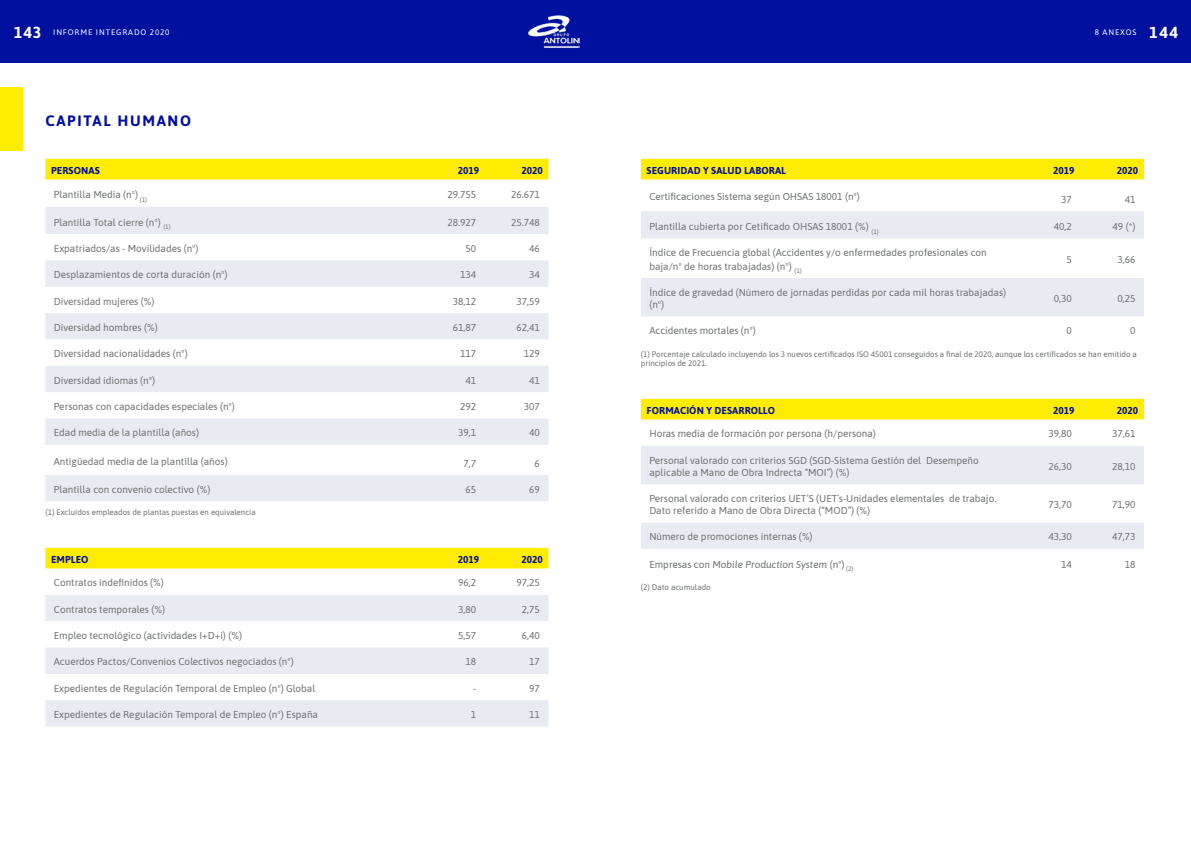
<style>
.page{position:relative;width:1191px;height:842px;background:#fff}
.page>*{position:absolute;margin:0;border:0;box-sizing:border-box;transform-origin:0 0}
.t1{font:700 15px "Asap";letter-spacing:.11em;color:#00109f}
.t2{font:10px/12px "Asap";color:#6e7171}
.t3{font:700 10px "Asap";letter-spacing:.01em;color:#00109f}
.t4{font:italic 10px "Asap";color:#6e7171}
.t5{font:8px/9.6px "Asap";color:#6e7171}
.t6{font:8px "Asap";letter-spacing:.11em;color:#fff}
.s1{font-weight:700;font-size:16px}
.s2{font-style:normal}
</style>
<div class="page">
<div style="left:0;top:0;width:1191px;height:62px;background:#00109f"></div>
<img style="left:527px;top:15px;width:52px;height:33px">
<div style="left:45px;top:159px;width:503px;height:20px;background:#ffed00"></div>
<svg style="left:45px;top:207px;width:503px;height:294px;fill:#e9ebf2"></svg>
<div style="left:45px;top:548px;width:503px;height:20px;background:#ffed00"></div>
<svg style="left:45px;top:595px;width:503px;height:131px;fill:#e9ebf2"></svg>
<div style="left:0;top:88px;width:23px;height:63px;background:#ffed00"></div>
<div style="left:641px;top:159px;width:503px;height:20px;background:#ffed00"></div>
<svg style="left:641px;top:211px;width:503px;height:105px;fill:#e9ebf2"></svg>
<div style="left:641px;top:399px;width:503px;height:20px;background:#ffed00"></div>
<svg style="left:641px;top:446px;width:503px;height:103px;fill:#e9ebf2"></svg>
<p class="t6" style="left:14px;top:26px;width:157px"><span class="s1">143</span> INFORME INTEGRADO 2020</p>
<p class="t6" style="left:1094px;top:26px;width:85px">8 Anexos <span class="s1">144</span></p>
<h1 class="t1" style="left:45px;top:111px;width:147px">CAPITAL HUMANO</h1>
<p class="t3" style="left:51px;top:163px;width:50px">PERSONAS</p>
<p class="t3" style="left:458px;top:163px;width:23px">2019</p>
<p class="t3" style="left:521px;top:163px;width:23px">2020</p>
<p class="t2" style="left:54px;top:188px;width:95px">Plantilla Media (nº) <sub>(1)</sub></p>
<p class="t2" style="left:447px;top:188px;width:30px">29.755</p>
<p class="t2" style="left:511px;top:188px;width:30px">26.671</p>
<p class="t2" style="left:54px;top:215px;width:118px">Plantilla Total cierre (nº) <sub>(1)</sub></p>
<p class="t2" style="left:447px;top:215px;width:30px">28.927</p>
<p class="t2" style="left:511px;top:215px;width:30px">25.748</p>
<p class="t2" style="left:54px;top:242px;width:146px">Expatriados/as - Movilidades (nº)</p>
<p class="t2" style="left:465px;top:242px;width:12px">50</p>
<p class="t2" style="left:529px;top:242px;width:12px">46</p>
<p class="t2" style="left:54px;top:268px;width:175px">Desplazamientos de corta duración (nº)</p>
<p class="t2" style="left:460px;top:268px;width:18px">134</p>
<p class="t2" style="left:529px;top:268px;width:12px">34</p>
<p class="t2" style="left:54px;top:295px;width:102px">Diversidad mujeres (%)</p>
<p class="t2" style="left:453px;top:295px;width:25px">38,12</p>
<p class="t2" style="left:516px;top:295px;width:25px">37,59</p>
<p class="t2" style="left:54px;top:321px;width:105px">Diversidad hombres (%)</p>
<p class="t2" style="left:453px;top:321px;width:25px">61,87</p>
<p class="t2" style="left:516px;top:321px;width:25px">62,41</p>
<p class="t2" style="left:54px;top:347px;width:135px">Diversidad nacionalidades (nº)</p>
<p class="t2" style="left:460px;top:347px;width:18px">117</p>
<p class="t2" style="left:524px;top:347px;width:18px">129</p>
<p class="t2" style="left:54px;top:374px;width:103px">Diversidad idiomas (nº)</p>
<p class="t2" style="left:465px;top:374px;width:12px">41</p>
<p class="t2" style="left:529px;top:374px;width:12px">41</p>
<p class="t2" style="left:54px;top:400px;width:183px">Personas con capacidades especiales (nº)</p>
<p class="t2" style="left:460px;top:400px;width:18px">292</p>
<p class="t2" style="left:524px;top:400px;width:18px">307</p>
<p class="t2" style="left:54px;top:426px;width:147px">Edad media de la plantilla (años)</p>
<p class="t2" style="left:458px;top:426px;width:20px">39,1</p>
<p class="t2" style="left:529px;top:426px;width:12px">40</p>
<p class="t2" style="left:54px;top:455px;width:175px">Antigüedad media de la plantilla (años)</p>
<p class="t2" style="left:463px;top:456px;width:14px">7,7</p>
<p class="t2" style="left:534px;top:456px;width:7px">6</p>
<p class="t2" style="left:54px;top:483px;width:158px">Plantilla con convenio colectivo (%)</p>
<p class="t2" style="left:465px;top:483px;width:12px">65</p>
<p class="t2" style="left:529px;top:483px;width:12px">69</p>
<p class="t5" style="left:45px;top:507px;width:212px">(1) Excluidos empleados de plantas puestas en equivalencia</p>
<p class="t3" style="left:51px;top:552px;width:39px">EMPLEO</p>
<p class="t3" style="left:458px;top:552px;width:23px">2019</p>
<p class="t3" style="left:521px;top:552px;width:23px">2020</p>
<p class="t2" style="left:54px;top:576px;width:112px">Contratos indefinidos (%)</p>
<p class="t2" style="left:458px;top:576px;width:20px">96,2</p>
<p class="t2" style="left:516px;top:576px;width:25px">97,25</p>
<p class="t2" style="left:54px;top:603px;width:113px">Contratos temporales (%)</p>
<p class="t2" style="left:458px;top:603px;width:20px">3,80</p>
<p class="t2" style="left:522px;top:603px;width:20px">2,75</p>
<p class="t2" style="left:54px;top:629px;width:190px">Empleo tecnológico (actividades I+D+i) (%)</p>
<p class="t2" style="left:458px;top:629px;width:20px">5,57</p>
<p class="t2" style="left:522px;top:629px;width:20px">6,40</p>
<p class="t2" style="left:54px;top:655px;width:241px">Acuerdos Pactos/Convenios Colectivos negociados (nº)</p>
<p class="t2" style="left:465px;top:655px;width:12px">18</p>
<p class="t2" style="left:529px;top:655px;width:12px">17</p>
<p class="t2" style="left:54px;top:682px;width:263px">Expedientes de Regulación Temporal de Empleo (nº) Global</p>
<p class="t2" style="left:473px;top:682px;width:5px">-</p>
<p class="t2" style="left:529px;top:682px;width:12px">97</p>
<p class="t2" style="left:54px;top:708px;width:266px">Expedientes de Regulación Temporal de Empleo (nº) España</p>
<p class="t2" style="left:471px;top:708px;width:7px">1</p>
<p class="t2" style="left:529px;top:708px;width:12px">11</p>
<p class="t3" style="left:646px;top:163px;width:141px">SEGURIDAD Y SALUD LABORAL</p>
<p class="t3" style="left:1053px;top:163px;width:23px">2019</p>
<p class="t3" style="left:1116px;top:163px;width:23px">2020</p>
<p class="t2" style="left:649px;top:190px;width:212px">Certificaciones Sistema según OHSAS 18001 (nº)</p>
<p class="t2" style="left:1061px;top:193px;width:12px">37</p>
<p class="t2" style="left:1124px;top:193px;width:12px">41</p>
<p class="t2" style="left:649px;top:220px;width:231px">Plantilla cubierta por Cetificado OHSAS 18001 (%) <sub>(1)</sub></p>
<p class="t2" style="left:1053px;top:220px;width:20px">40,2</p>
<p class="t2" style="left:1112px;top:220px;width:24px">49 (*)</p>
<p class="t2" style="left:649px;top:246px;width:339px;line-height:13.2px">Índice de Frecuencia global (Accidentes y/o enfermedades profesionales con baja/nº de horas trabajadas) (nº) <sub>(1)</sub></p>
<p class="t2" style="left:1066px;top:253px;width:7px">5</p>
<p class="t2" style="left:1117px;top:253px;width:20px">3,66</p>
<p class="t2" style="left:649px;top:286px;width:358px">Índice de gravedad (N úmero de jornadas perdidas por cada mil horas trabajadas) (nº)</p>
<p class="t2" style="left:1053px;top:292px;width:20px">0,30</p>
<p class="t2" style="left:1117px;top:292px;width:20px">0,25</p>
<p class="t2" style="left:649px;top:324px;width:108px">Accidentes mortales (nº)</p>
<p class="t2" style="left:1066px;top:324px;width:7px">0</p>
<p class="t2" style="left:1130px;top:324px;width:7px">0</p>
<p class="t5" style="left:641px;top:349px;width:497px">(1) Porcentaje calculado incluyendo los 3 nuevos certificados ISO 45001 conseguidos a final de 2020, aunque los certificados se han emitido a principios de 2021.</p>
<p class="t3" style="left:646px;top:403px;width:130px">FORMACIÓN Y DESARROLLO</p>
<p class="t3" style="left:1053px;top:403px;width:23px">2019</p>
<p class="t3" style="left:1116px;top:403px;width:23px">2020</p>
<p class="t2" style="left:649px;top:427px;width:228px">Horas media de formación por persona (h/persona)</p>
<p class="t2" style="left:1048px;top:427px;width:25px">39,80</p>
<p class="t2" style="left:1112px;top:427px;width:25px">37,61</p>
<p class="t2" style="left:649px;top:454px;width:331px">Personal valorado con criterios SGD (SGD-Sistema Gestión del Desempeño aplicable a Mano de Obra Indrecta “MOI”) (%)</p>
<p class="t2" style="left:1048px;top:460px;width:25px">26,30</p>
<p class="t2" style="left:1112px;top:460px;width:25px">28,10</p>
<p class="t2" style="left:649px;top:492px;width:348px">Personal valorado con criterios UET’S (UET´s-Unidades elementales de trabajo.<br>Dato referido a Mano de Obra Directa (“MOD”) (%)</p>
<p class="t2" style="left:1048px;top:498px;width:25px">73,70</p>
<p class="t2" style="left:1112px;top:498px;width:25px">71,90</p>
<p class="t2" style="left:649px;top:530px;width:165px">N úmero de promociones internas (%)</p>
<p class="t2" style="left:1048px;top:530px;width:25px">43,30</p>
<p class="t2" style="left:1112px;top:530px;width:25px">47,73</p>
<p class="t4" style="left:649px;top:557px;width:206px"><span class="s2">Empresas con</span> Mobile Production System <span class="s2">(nº)</span> <sub>(2)</sub></p>
<p class="t2" style="left:1061px;top:558px;width:12px">14</p>
<p class="t2" style="left:1124px;top:558px;width:12px">18</p>
<p class="t5" style="left:641px;top:582px;width:71px">(2) Dato acumulado</p>
</div>
